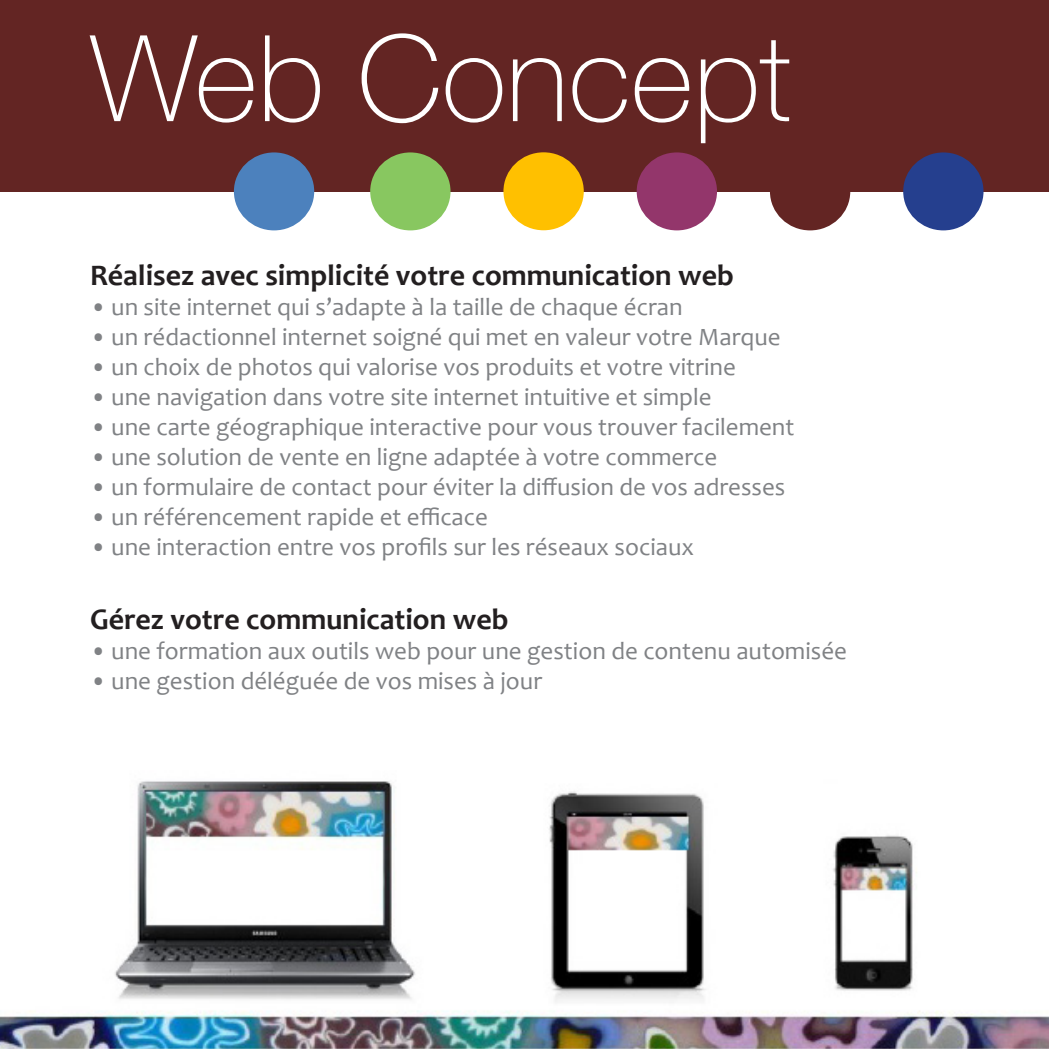
<style>
.page{position:relative;width:1049px;height:1049px;background:#fff}
.page>*{position:absolute;margin:0;border:0;box-sizing:border-box;transform-origin:0 0}
.t1{font:100 120px "Helvetica Neue LT Std";color:#fff}
.t2{font:700 30px "Candara";color:#231f20}
.t3{font:25px "Candara";color:#808285}
</style>
<div class="page">
<div style="left:0;top:0;width:1049px;height:191px;background:#632523"></div>
<img style="left:0;top:781px;width:1049px;height:268px">
<div style="left:234px;top:152px;width:80px;height:78px;background:#4c81bd;border-radius:50%"></div>
<div style="left:370px;top:152px;width:80px;height:78px;background:#88c760;border-radius:50%"></div>
<div style="left:503px;top:152px;width:81px;height:78px;background:#ffc000;border-radius:50%"></div>
<div style="left:637px;top:152px;width:80px;height:78px;background:#93366b;border-radius:50%"></div>
<div style="left:770px;top:152px;width:80px;height:78px;background:#632523;border-radius:50%"></div>
<div style="left:903px;top:152px;width:80px;height:78px;background:#253f8e;border-radius:50%"></div>
<p class="t1" style="left:90px;top:10px;width:702px">Web Concept</p>
<p class="t2" style="left:90px;top:256px;width:645px">Réalisez avec simplicité votre communication web</p>
<p class="t3" style="left:90px;top:291px;width:594px">• un site internet qui s’adapte à la taille de chaque écran</p>
<p class="t3" style="left:90px;top:321px;width:692px">• un rédactionnel internet soigné qui met en valeur votre Marque</p>
<p class="t3" style="left:90px;top:351px;width:647px">• un choix de photos qui valorise vos produits et votre vitrine</p>
<p class="t3" style="left:90px;top:381px;width:623px">• une navigation dans votre site internet intuitive et simple</p>
<p class="t3" style="left:90px;top:411px;width:706px">• une carte géographique interactive pour vous trouver facilement</p>
<p class="t3" style="left:90px;top:441px;width:629px">• une solution de vente en ligne adaptée à votre commerce</p>
<p class="t3" style="left:90px;top:471px;width:697px">• un formulaire de contact pour éviter la diffusion de vos adresses</p>
<p class="t3" style="left:90px;top:501px;width:399px">• un référencement rapide et efficace</p>
<p class="t3" style="left:90px;top:531px;width:606px">• une interaction entre vos profils sur les réseaux sociaux</p>
<p class="t2" style="left:90px;top:600px;width:420px">Gérez votre communication web</p>
<p class="t3" style="left:90px;top:635px;width:758px">• une formation aux outils web pour une gestion de contenu automisée</p>
<p class="t3" style="left:90px;top:665px;width:454px">• une gestion déléguée de vos mises à jour</p>
</div>
